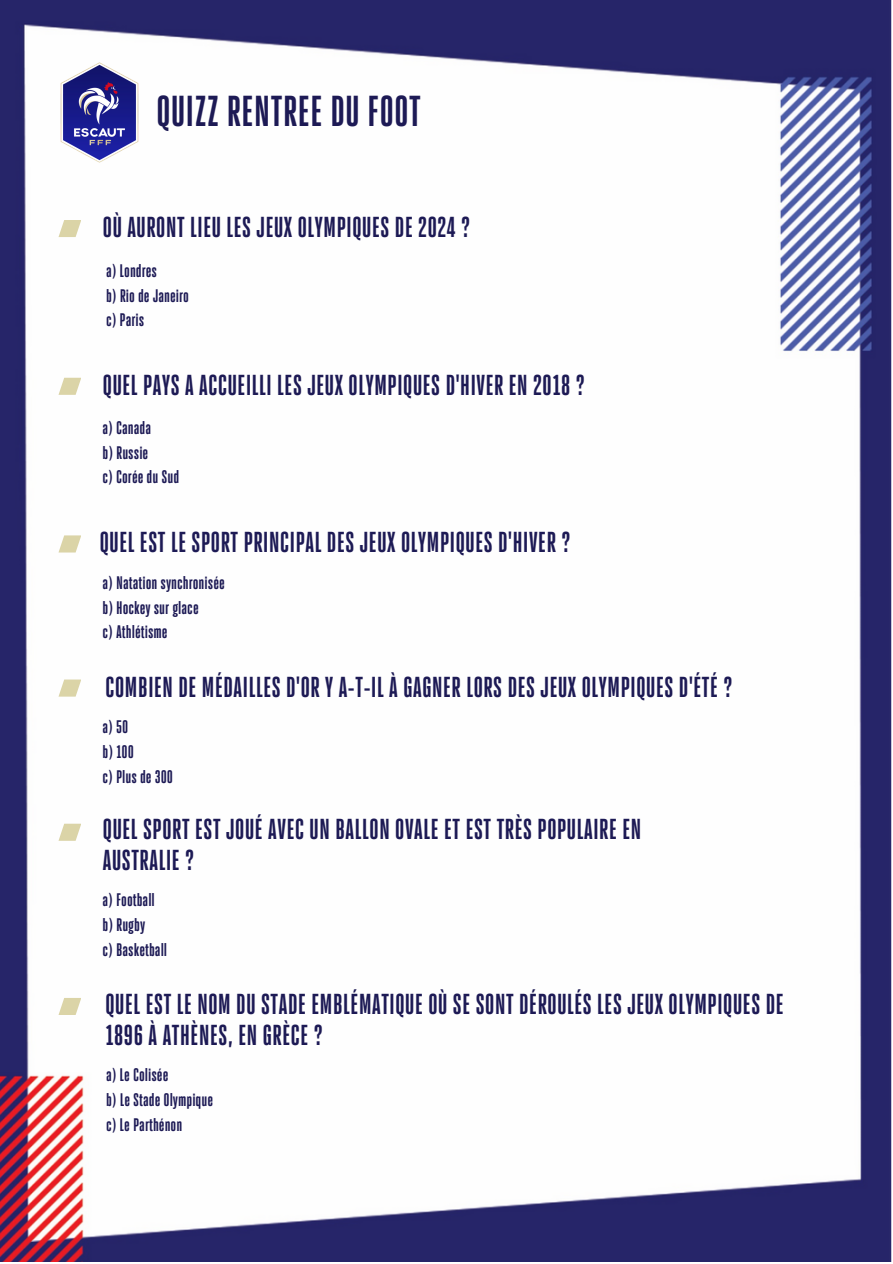
<style>
.page{position:relative;width:893px;height:1264px;background:#fff}
.page>*{position:absolute;margin:0;border:0;box-sizing:border-box;transform-origin:0 0}
.t1{font:700 42.75px "FFF Hero";color:#1d1a55}
.t2{font:700 28.5px/30.3px "FFF Hero";color:#1d1a55}
.t3{font:700 18px "FFF Hero";color:#1d1a55}
</style>
<div class="page">
<img style="left:0;top:0;width:890px;height:1261px">
<img style="left:39px;top:52px;width:120px;height:121px">
<svg style="left:58px;top:220px;width:23px;height:17px"></svg>
<svg style="left:58px;top:378px;width:23px;height:17px"></svg>
<svg style="left:58px;top:535px;width:23px;height:17px"></svg>
<svg style="left:58px;top:679px;width:23px;height:17px"></svg>
<svg style="left:58px;top:823px;width:23px;height:17px"></svg>
<svg style="left:58px;top:997px;width:23px;height:18px"></svg>
<p class="t1" style="left:156px;top:85px;width:266px">QUIZZ RENTREE DU FOOT</p>
<p class="t2" style="left:102px;top:212px;width:369px">OÙ AURONT LIEU LES JEUX OLYMPIQUES DE 2024 ?</p>
<p class="t3" style="left:106px;top:260px;width:53px">a) Londres</p>
<p class="t3" style="left:106px;top:284px;width:84px">b) Rio de Janeiro</p>
<p class="t3" style="left:106px;top:309px;width:40px">c) Paris</p>
<p class="t2" style="left:102px;top:369px;width:484px">QUEL PAYS A ACCUEILLI LES JEUX OLYMPIQUES D'HIVER EN 2018 ?</p>
<p class="t3" style="left:102px;top:416px;width:50px">a) Canada</p>
<p class="t3" style="left:102px;top:441px;width:47px">b) Russie</p>
<p class="t3" style="left:102px;top:466px;width:78px">c) Corée du Sud</p>
<p class="t2" style="left:99px;top:527px;width:473px">QUEL EST LE SPORT PRINCIPAL DES JEUX OLYMPIQUES D'HIVER ?</p>
<p class="t3" style="left:102px;top:571px;width:124px">a) Natation synchronisée</p>
<p class="t3" style="left:102px;top:596px;width:98px">b) Hockey sur glace</p>
<p class="t3" style="left:102px;top:621px;width:67px">c) Athlétisme</p>
<p class="t2" style="left:105px;top:671px;width:629px">COMBIEN DE MÉDAILLES D'OR Y A-T-IL À GAGNER LORS DES JEUX OLYMPIQUES D'ÉTÉ ?</p>
<p class="t3" style="left:102px;top:716px;width:27px">a) 50</p>
<p class="t3" style="left:102px;top:741px;width:33px">b) 100</p>
<p class="t3" style="left:102px;top:765px;width:72px">c) Plus de 300</p>
<p class="t2" style="left:102px;top:814px;width:540px">QUEL SPORT EST JOUÉ AVEC UN BALLON OVALE ET EST TRÈS POPULAIRE EN<br>AUSTRALIE ?</p>
<p class="t3" style="left:102px;top:889px;width:54px">a) Football</p>
<p class="t3" style="left:102px;top:914px;width:44px">b) Rugby</p>
<p class="t3" style="left:102px;top:938px;width:66px">c) Basketball</p>
<p class="t2" style="left:105px;top:988px;width:680px">QUEL EST LE NOM DU STADE EMBLÉMATIQUE OÙ SE SONT DÉROULÉS LES JEUX OLYMPIQUES DE<br>1896 À ATHÈNES, EN GRÈCE ?</p>
<p class="t3" style="left:106px;top:1064px;width:64px">a) Le Colisée</p>
<p class="t3" style="left:106px;top:1088px;width:109px">b) Le Stade Olympique</p>
<p class="t3" style="left:106px;top:1113px;width:78px">c) Le Parthénon</p>
</div>
